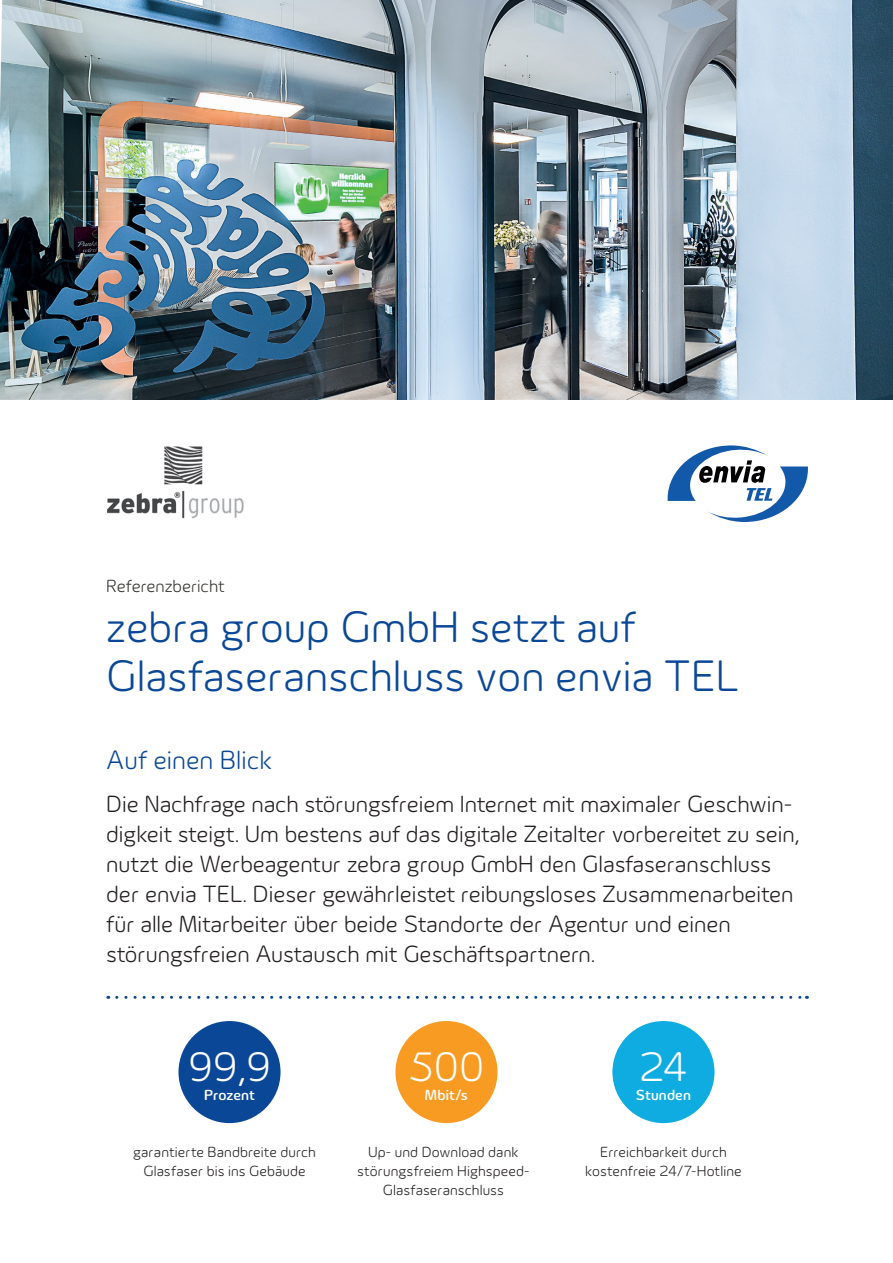
<style>
.page{position:relative;width:893px;height:1263px;background:#fff}
.page>*{position:absolute;margin:0;border:0;box-sizing:border-box;transform-origin:0 0}
.t1{font:300 45px/49.5px "Innogy";color:#0a4897}
.t2{font:300 42px "Innogy";color:#fff}
.t3{font:300 27px "Innogy";color:#0a4897}
.t4{font:300 24px/30px "Innogy";color:#231f20}
.t5{font:300 18px "Innogy";letter-spacing:-.005em;color:#343330}
.t6{font:300 15px/18.8px "Innogy";letter-spacing:.005em;color:#231f20;text-align:center}
.t7{font:500 15px "Innogy";letter-spacing:.005em;color:#fff}
</style>
<div class="page">
<svg style="left:668px;top:445px;width:140px;height:77px"></svg>
<div style="left:395px;top:1021px;width:102px;height:102px;background:#f89b23;border-radius:50%"></div>
<svg style="left:117px;top:996px;width:690px;height:3px"></svg>
<div style="left:178px;top:1021px;width:103px;height:102px;background:#0a4897;border-radius:50%"></div>
<div style="left:612px;top:1021px;width:102px;height:102px;background:#0face1;border-radius:50%"></div>
<img style="left:0;top:1px;width:893px;height:398px">
<img style="left:107px;top:447px;width:136px;height:72px">
<p class="t5" style="left:106px;top:576px;width:120px">Referenzbericht</p>
<h1 class="t1" style="left:106px;top:602px;width:634px">zebra group GmbH setzt auf<br>Glasfaseranschluss von envia TEL</h1>
<p class="t3" style="left:106px;top:745px;width:167px">Auf einen Blick</p>
<p class="t4" style="left:106px;top:789px;width:695px">Die Nachfrage nach störungsfreiem Internet mit maximaler Geschwin&shy;digkeit steigt. Um bestens auf das digitale Zeitalter vorbereitet zu sein, nutzt die Werbeagentur zebra group GmbH den Glasfaseranschluss der envia TEL. Dieser gewährleistet reibungsloses Zusammenarbeiten für alle Mitarbeiter über beide Standorte der Agentur und einen störungsfreien Austausch mit Geschäftspartnern.</p>
<h2 class="t2" style="left:188px;top:1043px;width:84px">99,9</h2>
<p class="t7" style="left:204px;top:1086px;width:52px">Prozent</p>
<h2 class="t2" style="left:409px;top:1043px;width:77px">500</h2>
<p class="t7" style="left:425px;top:1086px;width:45px">Mbit/s</p>
<h2 class="t2" style="left:639px;top:1043px;width:50px">24</h2>
<p class="t7" style="left:636px;top:1086px;width:56px">Stunden</p>
<p class="t6" style="left:133px;top:1143px;width:184px">garantierte Bandbreite durch<br>Glasfaser bis ins Gebäude</p>
<p class="t6" style="left:357px;top:1143px;width:174px">Up- und Download dank störungsfreiem Highspeed-<br>Glasfaseranschluss</p>
<p class="t6" style="left:585px;top:1143px;width:158px">Erreichbarkeit durch kostenfreie 24/7-Hotline</p>
</div>
